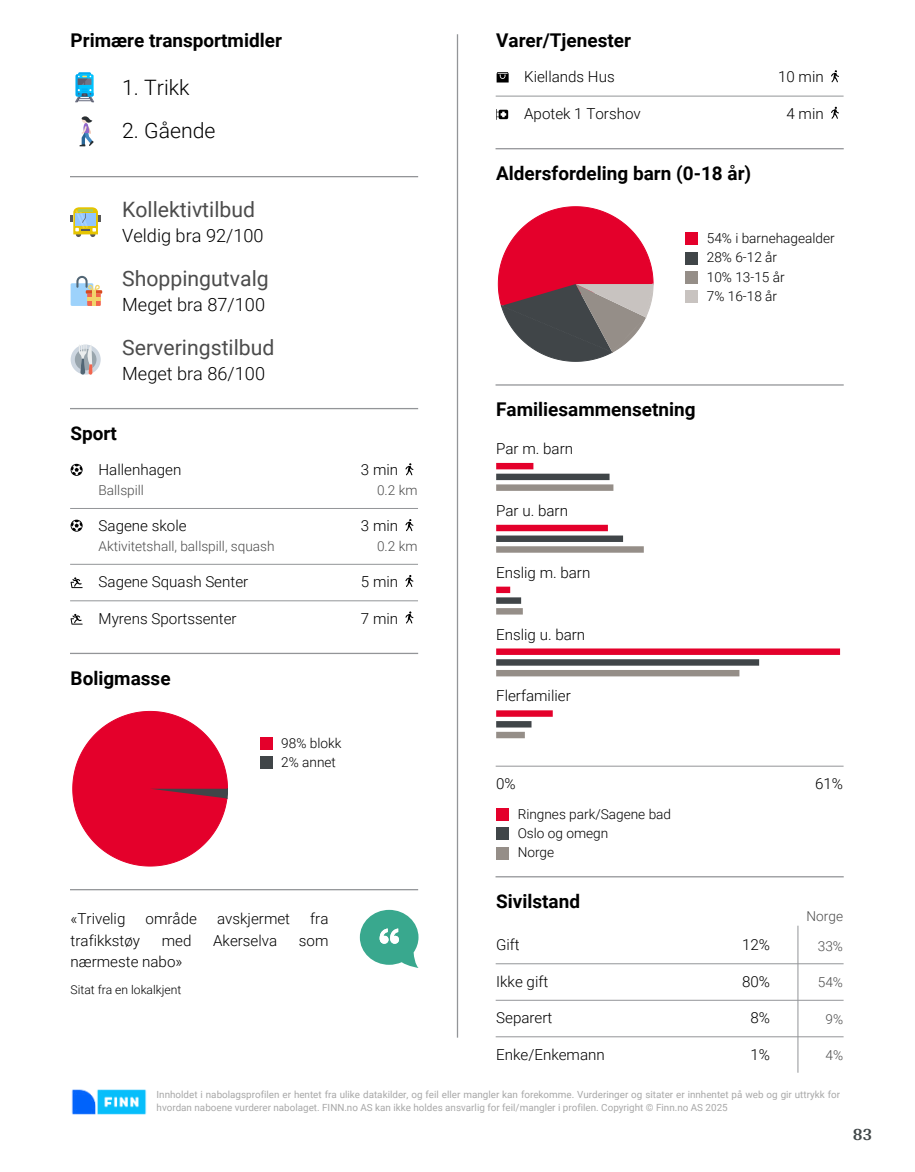
<style>
.page{position:relative;width:915px;height:1172px;background:#fff}
.page>*{position:absolute;margin:0;border:0;box-sizing:border-box;transform-origin:0 0}
.t1{font:21.15px "Roboto";color:#4c4c4c}
.t2{font:300 21.15px "Roboto";color:#000}
.t3{font:700 18.9px "Roboto";color:#000}
.t4{font:300 18.15px "Roboto";color:#000}
.t5{font:700 18px "Arya";color:#414749}
.t6{font:300 15.15px "Roboto";color:#000}
.t7{font:300 13.65px/19.4px "Roboto";color:#000}
.t8{font:300 13.65px "Roboto";color:#4c4c4c}
.t9{font:300 12.15px "Roboto";color:#000}
.t10{font:9.9px/12.9px "Roboto";color:#a8a8a8}
</style>
<div class="page">
<hr style="left:456px;top:35px;width:2px;height:1002px;background:#939598">
<svg style="left:75px;top:72px;width:19px;height:30px"></svg>
<svg style="left:79px;top:116px;width:15px;height:30px"></svg>
<hr style="left:71px;top:176px;width:346px;height:1px;background:#939598">
<svg style="left:71px;top:207px;width:30px;height:30px"></svg>
<div style="left:71px;top:283px;width:22px;height:23px;background:#9dd2fb"></div>
<svg style="left:76px;top:276px;width:25px;height:30px"></svg>
<svg style="left:86px;top:290px;width:16px;height:4px"></svg>
<hr style="left:92px;top:290px;width:4px;height:16px;background:#f2d46b">
<hr style="left:87px;top:298px;width:14px;height:3px;background:#f2d46b">
<svg style="left:71px;top:345px;width:30px;height:30px"></svg>
<div style="left:75px;top:349px;width:21px;height:21px;background:#99a5ad;border-radius:50%"></div>
<svg style="left:79px;top:344px;width:13px;height:31px"></svg>
<hr style="left:71px;top:408px;width:346px;height:1px;background:#939598">
<svg style="left:71px;top:464px;width:12px;height:12px"></svg>
<svg style="left:405px;top:463px;width:8px;height:12px"></svg>
<hr style="left:71px;top:508px;width:346px;height:1px;background:#939598">
<svg style="left:71px;top:520px;width:12px;height:12px"></svg>
<svg style="left:405px;top:519px;width:8px;height:12px"></svg>
<hr style="left:71px;top:564px;width:346px;height:1px;background:#939598">
<svg style="left:71px;top:577px;width:12px;height:11px"></svg>
<svg style="left:405px;top:575px;width:8px;height:12px"></svg>
<hr style="left:71px;top:600px;width:346px;height:1px;background:#939598">
<svg style="left:71px;top:614px;width:12px;height:11px"></svg>
<svg style="left:405px;top:611px;width:8px;height:12px"></svg>
<hr style="left:71px;top:653px;width:346px;height:1px;background:#939598">
<svg style="left:72px;top:711px;width:156px;height:156px"></svg>
<div style="left:260px;top:737px;width:12px;height:13px;background:#e4002b"></div>
<div style="left:260px;top:756px;width:12px;height:13px;background:#404548"></div>
<hr style="left:71px;top:889px;width:346px;height:1px;background:#939598">
<svg style="left:360px;top:910px;width:58px;height:58px"></svg>
<svg style="left:496px;top:72px;width:12px;height:11px"></svg>
<svg style="left:831px;top:70px;width:7px;height:12px"></svg>
<hr style="left:496px;top:96px;width:346px;height:1px;background:#939598">
<svg style="left:496px;top:109px;width:12px;height:11px"></svg>
<svg style="left:831px;top:107px;width:7px;height:12px"></svg>
<hr style="left:496px;top:148px;width:346px;height:1px;background:#939598">
<svg style="left:497px;top:206px;width:156px;height:156px"></svg>
<div style="left:685px;top:232px;width:13px;height:13px;background:#e4002b"></div>
<div style="left:685px;top:252px;width:13px;height:13px;background:#404548"></div>
<div style="left:685px;top:271px;width:13px;height:13px;background:#958e88"></div>
<div style="left:685px;top:290px;width:13px;height:13px;background:#c8c3c0"></div>
<hr style="left:496px;top:384px;width:346px;height:2px;background:#939598">
<div style="left:496px;top:463px;width:37px;height:6px;background:#e4002b"></div>
<div style="left:496px;top:474px;width:113px;height:6px;background:#404548"></div>
<div style="left:496px;top:484px;width:117px;height:7px;background:#958e88"></div>
<div style="left:496px;top:525px;width:111px;height:6px;background:#e4002b"></div>
<div style="left:496px;top:535px;width:127px;height:7px;background:#404548"></div>
<div style="left:496px;top:546px;width:147px;height:7px;background:#958e88"></div>
<div style="left:496px;top:587px;width:14px;height:6px;background:#e4002b"></div>
<div style="left:496px;top:597px;width:25px;height:7px;background:#404548"></div>
<div style="left:496px;top:608px;width:26px;height:6px;background:#958e88"></div>
<div style="left:496px;top:648px;width:343px;height:7px;background:#e4002b"></div>
<div style="left:496px;top:659px;width:262px;height:7px;background:#404548"></div>
<div style="left:496px;top:670px;width:243px;height:6px;background:#958e88"></div>
<div style="left:496px;top:710px;width:56px;height:7px;background:#e4002b"></div>
<div style="left:496px;top:721px;width:35px;height:6px;background:#404548"></div>
<div style="left:496px;top:732px;width:28px;height:6px;background:#958e88"></div>
<hr style="left:496px;top:766px;width:346px;height:1px;background:#939598">
<div style="left:496px;top:808px;width:13px;height:13px;background:#e4002b"></div>
<div style="left:496px;top:827px;width:13px;height:13px;background:#404548"></div>
<div style="left:496px;top:847px;width:13px;height:12px;background:#958e88"></div>
<hr style="left:496px;top:876px;width:346px;height:1px;background:#939598">
<hr style="left:797px;top:926px;width:1px;height:146px;background:#939598">
<hr style="left:496px;top:963px;width:346px;height:1px;background:#939598">
<hr style="left:496px;top:1000px;width:346px;height:1px;background:#939598">
<hr style="left:496px;top:1036px;width:346px;height:1px;background:#939598">
<img style="left:71px;top:1089px;width:76px;height:26px">
<p class="t3" style="left:71px;top:27px;width:213px">Primære transportmidler</p>
<h1 class="t2" style="left:122px;top:73px;width:69px">1. Trikk</h1>
<h1 class="t2" style="left:122px;top:116px;width:95px">2. Gående</h1>
<h1 class="t1" style="left:122px;top:195px;width:134px">Kollektivtilbud</h1>
<p class="t4" style="left:122px;top:223px;width:143px">Veldig bra 92/100</p>
<h1 class="t1" style="left:122px;top:264px;width:148px">Shoppingutvalg</h1>
<p class="t4" style="left:122px;top:292px;width:144px">Meget bra 87/100</p>
<h1 class="t1" style="left:122px;top:332px;width:154px">Serveringstilbud</h1>
<p class="t4" style="left:122px;top:360px;width:144px">Meget bra 86/100</p>
<p class="t3" style="left:71px;top:420px;width:48px">Sport</p>
<p class="t6" style="left:98px;top:459px;width:84px">Hallenhagen</p>
<p class="t6" style="left:361px;top:459px;width:39px">3 min</p>
<p class="t8" style="left:98px;top:481px;width:47px">Ballspill</p>
<p class="t8" style="left:377px;top:481px;width:42px">0.2 km</p>
<p class="t6" style="left:98px;top:515px;width:89px">Sagene skole</p>
<p class="t6" style="left:361px;top:515px;width:39px">3 min</p>
<p class="t8" style="left:98px;top:537px;width:177px">Aktivitetshall, ballspill, squash</p>
<p class="t8" style="left:377px;top:537px;width:42px">0.2 km</p>
<p class="t6" style="left:98px;top:571px;width:151px">Sagene Squash Senter</p>
<p class="t6" style="left:361px;top:571px;width:39px">5 min</p>
<p class="t6" style="left:98px;top:608px;width:139px">Myrens Sportssenter</p>
<p class="t6" style="left:361px;top:608px;width:39px">7 min</p>
<p class="t3" style="left:71px;top:665px;width:101px">Boligmasse</p>
<p class="t3" style="left:496px;top:27px;width:136px">Varer/Tjenester</p>
<p class="t6" style="left:524px;top:66px;width:92px">Kiellands Hus</p>
<p class="t6" style="left:777px;top:66px;width:47px">10 min</p>
<p class="t6" style="left:524px;top:103px;width:118px">Apotek 1 Torshov</p>
<p class="t6" style="left:786px;top:103px;width:39px">4 min</p>
<p class="t3" style="left:496px;top:160px;width:256px">Aldersfordeling barn (0-18 år)</p>
<p class="t7" style="left:706px;top:228px;width:129px">54% i barnehagealder<br>28% 6-12 år<br>10% 13-15 år<br>7% 16-18 år</p>
<p class="t3" style="left:496px;top:396px;width:201px">Familiesammensetning</p>
<p class="t6" style="left:496px;top:438px;width:78px">Par m. barn</p>
<p class="t6" style="left:496px;top:500px;width:73px">Par u. barn</p>
<p class="t6" style="left:496px;top:562px;width:96px">Enslig m. barn</p>
<p class="t6" style="left:496px;top:623px;width:91px">Enslig u. barn</p>
<p class="t6" style="left:496px;top:685px;width:76px">Flerfamilier</p>
<p class="t7" style="left:281px;top:733px;width:62px">98% blokk<br>2% annet</p>
<p class="t6" style="left:496px;top:773px;width:21px">0%</p>
<p class="t6" style="left:814px;top:773px;width:29px">61%</p>
<p class="t7" style="left:517px;top:803px;width:155px">Ringnes park/Sagene bad<br>Oslo og omegn<br>Norge</p>
<p class="t3" style="left:496px;top:888px;width:85px">Sivilstand</p>
<p class="t8" style="left:806px;top:906px;width:38px">Norge</p>
<p class="t6" style="left:496px;top:934px;width:25px">Gift</p>
<p class="t6" style="left:741px;top:934px;width:29px">12%</p>
<p class="t8" style="left:817px;top:936px;width:27px">33%</p>
<p class="t6" style="left:496px;top:970px;width:54px">Ikke gift</p>
<p class="t6" style="left:741px;top:970px;width:29px">80%</p>
<p class="t8" style="left:817px;top:973px;width:27px">54%</p>
<p class="t6" style="left:496px;top:1007px;width:58px">Separert</p>
<p class="t6" style="left:750px;top:1007px;width:21px">8%</p>
<p class="t8" style="left:825px;top:1009px;width:19px">9%</p>
<p class="t6" style="left:496px;top:1043px;width:110px">Enke/Enkemann</p>
<p class="t6" style="left:750px;top:1043px;width:21px">1%</p>
<p class="t8" style="left:825px;top:1046px;width:19px">4%</p>
<p class="t10" style="left:156px;top:1087px;width:684px">Innholdet i nabolagsprofilen er hentet fra ulike datakilder, og feil eller mangler kan forekomme. Vurderinger og sitater er innhentet på web og gir uttrykk for hvordan naboene vurderer nabolaget. FINN.no AS kan ikke holdes ansvarlig for feil/mangler i profilen. Copyright © Finn.no AS 2025</p>
<p class="t6" style="left:71px;top:908px;width:56px">«Trivelig</p>
<p class="t6" style="left:145px;top:908px;width:53px">område</p>
<p class="t6" style="left:217px;top:908px;width:74px">avskjermet</p>
<p class="t6" style="left:310px;top:908px;width:20px">fra</p>
<p class="t6" style="left:71px;top:930px;width:71px">trafikkstøy</p>
<p class="t6" style="left:162px;top:930px;width:31px">med</p>
<p class="t6" style="left:213px;top:930px;width:66px">Akerselva</p>
<p class="t6" style="left:299px;top:930px;width:31px">som</p>
<p class="t6" style="left:71px;top:951px;width:113px">nærmeste nabo»</p>
<p class="t9" style="left:71px;top:981px;width:112px">Sitat fra en lokalkjent</p>
<p class="t5" style="left:852px;top:1123px;width:21px">83</p>
</div>
